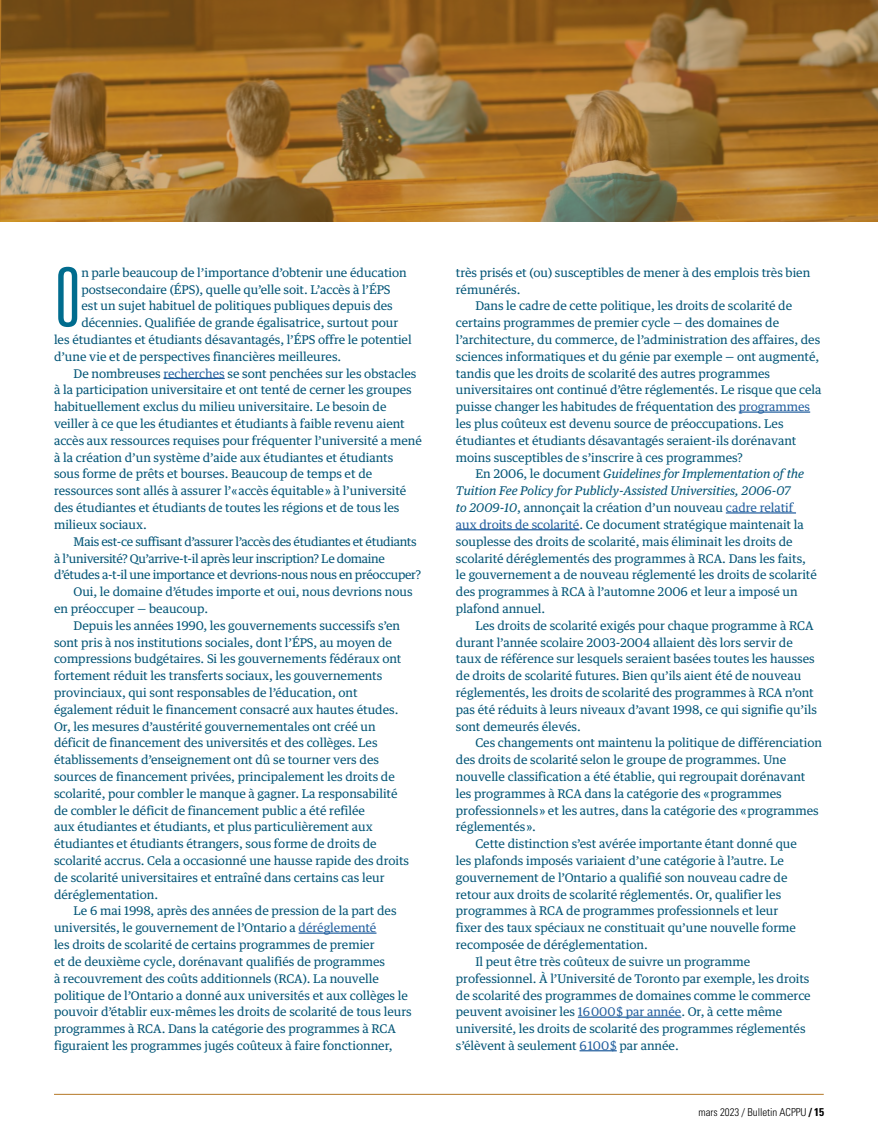
<style>
.page{position:relative;width:878px;height:1148px;background:#fff}
.page>*{position:absolute;margin:0;border:0;box-sizing:border-box;transform-origin:0 0}
.Body{font:300 ultra-condensed 82.05px "Univers LT Std";color:#006c8e}
.Body-2{font:12px/16.8px "Guardian Text Egyp";letter-spacing:-.005em;color:#005476}
.Body-3{font:12px/16.8px "Guardian Text Egyp";letter-spacing:-.03em;color:#005476}
.Body-4{font:300 condensed 10.8px "Univers LT Std";letter-spacing:-.005em;color:#000}
.s1{color:#215e9e}
.s2{font-style:italic}
.s3{font-weight:700;font-size:11.25px}
</style>
<div class="page">
<hr style="left:54px;top:1094px;width:769px;height:1px;background:#b57826">
<hr style="left:163px;top:378px;width:62px;height:1px;background:#215e9e">
<hr style="left:298px;top:932px;width:78px;height:1px;background:#215e9e">
<hr style="left:738px;top:411px;width:72px;height:2px;background:#215e9e">
<hr style="left:725px;top:512px;width:71px;height:1px;background:#215e9e">
<hr style="left:456px;top:529px;width:123px;height:1px;background:#215e9e">
<hr style="left:578px;top:1016px;width:103px;height:1px;background:#215e9e">
<hr style="left:579px;top:1050px;width:37px;height:1px;background:#215e9e">
<img style="left:0;top:0;width:878px;height:222px">
<p class="Body" style="left:54px;top:255px;width:29px">O</p>
<p class="Body-2" style="left:81px;top:263px;width:327px">n parle beaucoup de l’importance d’obtenir une éducation</p>
<p class="Body-2" style="left:81px;top:280px;width:311px">postsecondaire (ÉPS), quelle qu’elle soit. L’accès à l’ÉPS</p>
<p class="Body-2" style="left:81px;top:296px;width:313px">est un sujet habituel de politiques publiques depuis des</p>
<p class="Body-2" style="left:81px;top:313px;width:318px">décennies. Qualifiée de grande égalisatrice, surtout pour</p>
<p class="Body-2" style="left:54px;top:330px;width:359px">les étudiantes et étudiants désavantagés, l’ÉPS offre le potentiel</p>
<p class="Body-2" style="left:54px;top:347px;width:289px">d’une vie et de perspectives financières meilleures.</p>
<p class="Body-2" style="left:54px;top:364px;width:369px;text-indent:20px">De nombreuses <span class="s1">recherches</span> se sont penchées sur les obstacles à la participation universitaire et ont tenté de cerner les groupes habituellement exclus du milieu universitaire. Le besoin de veiller à ce que les étudiantes et étudiants à faible revenu aient accès aux ressources requises pour fréquenter l’université a mené à la création d’un système d’aide aux étudiantes et étudiants sous forme de prêts et bourses. Beaucoup de temps et de ressources sont allés à assurer l’« accès équitable » à l’université des étudiantes et étudiants de toutes les régions et de tous les milieux sociaux.</p>
<p class="Body-3" style="left:54px;top:532px;width:369px;text-indent:20px">Mais est-ce suffisant d’assurer l’accès des étudiantes et étudiants à l’université? Qu’arrive-t-il après leur inscription? Le domaine d’études a-t-il une importance et devrions-nous nous en préoccuper?</p>
<p class="Body-2" style="left:54px;top:582px;width:360px;text-indent:20px">Oui, le domaine d’études importe et oui, nous devrions nous en préoccuper — beaucoup.</p>
<p class="Body-2" style="left:54px;top:616px;width:356px;text-indent:20px">Depuis les années 1990, les gouvernements successifs s’en sont pris à nos institutions sociales, dont l’ÉPS, au moyen de compressions budgétaires. Si les gouvernements fédéraux ont fortement réduit les transferts sociaux, les gouvernements provinciaux, qui sont responsables de l’éducation, ont également réduit le financement consacré aux hautes études.<br>Or, les mesures d’austérité gouvernementales ont créé un déficit de financement des universités et des collèges. Les établissements d’enseignement ont dû se tourner vers des sources de financement privées, principalement les droits de scolarité, pour combler le manque à gagner. La responsabilité de combler le déficit de financement public a été refilée<br>aux étudiantes et étudiants, et plus particulièrement aux étudiantes et étudiants étrangers, sous forme de droits de scolarité accrus. Cela a occasionné une hausse rapide des droits de scolarité universitaires et entraîné dans certains cas leur déréglementation.</p>
<p class="Body-2" style="left:54px;top:901px;width:359px;text-indent:20px">Le 6 mai 1998, après des années de pression de la part des universités, le gouvernement de l’Ontario a <span class="s1">déréglementé<br></span>les droits de scolarité de certains programmes de premier<br>et de deuxième cycle, dorénavant qualifiés de programmes<br>à recouvrement des coûts additionnels (RCA). La nouvelle politique de l’Ontario a donné aux universités et aux collèges le pouvoir d’établir eux-mêmes les droits de scolarité de tous leurs programmes à RCA. Dans la catégorie des programmes à RCA figuraient les programmes jugés coûteux à faire fonctionner,</p>
<p class="Body-2" style="left:456px;top:263px;width:356px">très prisés et (ou) susceptibles de mener à des emplois très bien rémunérés.</p>
<p class="Body-2" style="left:456px;top:296px;width:367px;text-indent:20px">Dans le cadre de cette politique, les droits de scolarité de certains programmes de premier cycle — des domaines de l’architecture, du commerce, de l’administration des affaires, des sciences informatiques et du génie par exemple — ont augmenté, tandis que les droits de scolarité des autres programmes universitaires ont continué d’être réglementés. Le risque que cela puisse changer les habitudes de fréquentation des <span class="s1">programmes </span>les plus coûteux est devenu source de préoccupations. Les étudiantes et étudiants désavantagés seraient-ils dorénavant moins susceptibles de s’inscrire à ces programmes?</p>
<p class="Body-2" style="left:456px;top:464px;width:362px;text-indent:20px">En 2006, le document <span class="s2">Guidelines for Implementation of the Tuition Fee Policy for Publicly-Assisted Universities, 2006-07<br>to 2009-10</span>, annonçait la création d’un nouveau <span class="s1">cadre relatif aux droits de scolarité</span>. Ce document stratégique maintenait la souplesse des droits de scolarité, mais éliminait les droits de scolarité déréglementés des programmes à RCA. Dans les faits, le gouvernement a de nouveau réglementé les droits de scolarité des programmes à RCA à l’automne 2006 et leur a imposé un plafond annuel.</p>
<p class="Body-2" style="left:456px;top:616px;width:362px;text-indent:20px">Les droits de scolarité exigés pour chaque programme à RCA durant l’année scolaire 2003-2004 allaient dès lors servir de taux de référence sur lesquels seraient basées toutes les hausses de droits de scolarité futures. Bien qu’ils aient été de nouveau réglementés, les droits de scolarité des programmes à RCA n’ont pas été réduits à leurs niveaux d’avant 1998, ce qui signifie qu’ils sont demeurés élevés.</p>
<p class="Body-2" style="left:456px;top:733px;width:367px;text-indent:20px">Ces changements ont maintenu la politique de différenciation des droits de scolarité selon le groupe de programmes. Une nouvelle classification a été établie, qui regroupait dorénavant les programmes à RCA dans la catégorie des « programmes professionnels » et les autres, dans la catégorie des « programmes réglementés ».</p>
<p class="Body-2" style="left:456px;top:834px;width:342px;text-indent:20px">Cette distinction s’est avérée importante étant donné que les plafonds imposés variaient d’une catégorie à l’autre. Le gouvernement de l’Ontario a qualifié son nouveau cadre de retour aux droits de scolarité réglementés. Or, qualifier les programmes à RCA de programmes professionnels et leur fixer des taux spéciaux ne constituait qu’une nouvelle forme recomposée de déréglementation.</p>
<p class="Body-2" style="left:456px;top:952px;width:356px;text-indent:20px">Il peut être très coûteux de suivre un programme professionnel. À l’Université de Toronto par exemple, les droits de scolarité des programmes de domaines comme le commerce peuvent avoisiner les <span class="s1">16 000 $ par année</span>. Or, à cette même université, les droits de scolarité des programmes réglementés s’élèvent à seulement <span class="s1">6 100 $</span> par année.</p>
<p class="Body-4" style="left:698px;top:1105px;width:127px">mars 2023 / Bulletin ACPPU <span class="s3">/ 15</span></p>
</div>
